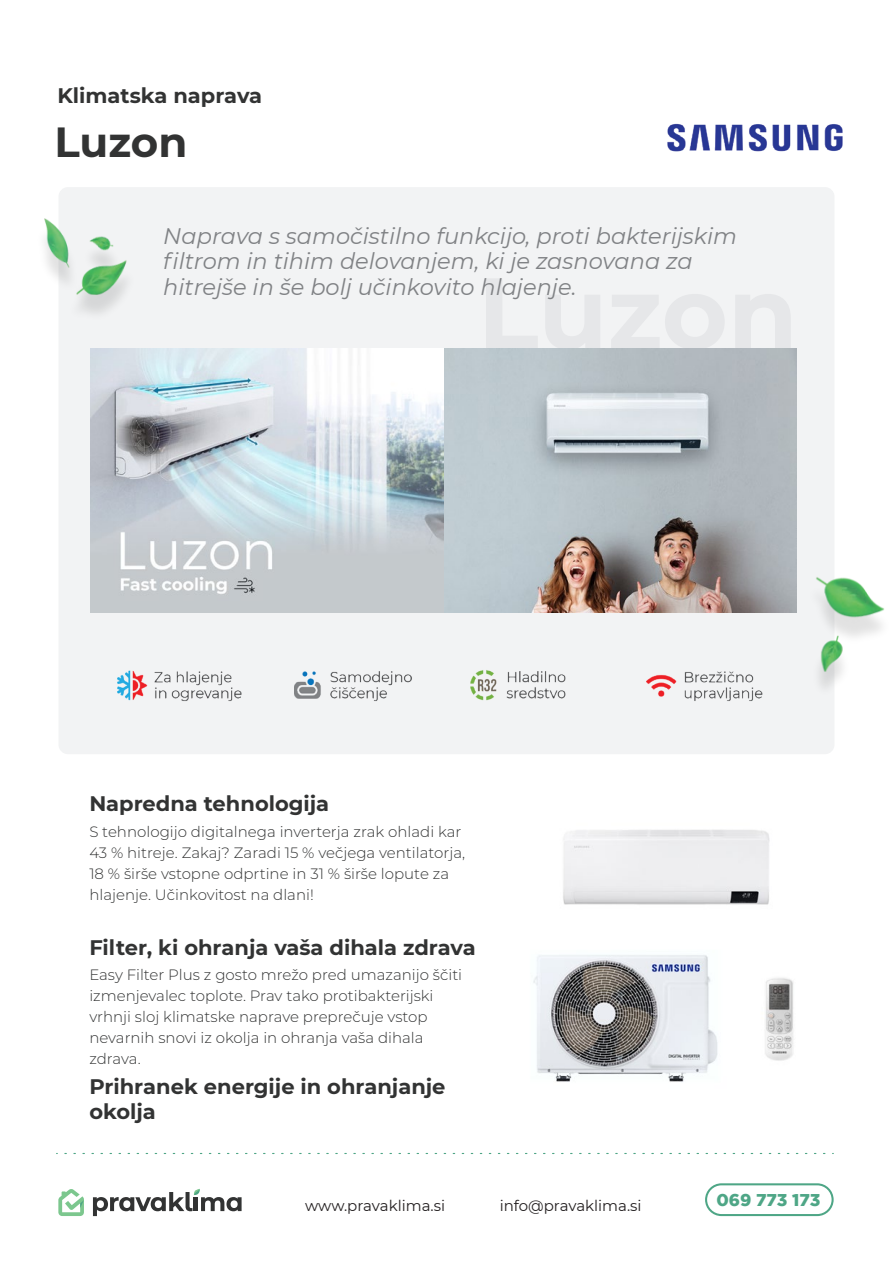
<style>
.page{position:relative;width:893px;height:1263px;background:#fff}
.page>*{position:absolute;margin:0;border:0;box-sizing:border-box;transform-origin:0 0}
.t1{font:700 42px "Montserrat";color:#323333}
.t2{font:italic 22.5px/25.5px "Montserrat";color:#808285}
.t3{font:700 21px/25.2px "Montserrat";color:#323333}
.t4{font:900 17.1px "Gotham";color:#4ea686}
.t5{font:300 15px/21px "Montserrat";color:#323333}
.t6{font:15px "Montserrat";color:#231f20}
</style>
<div class="page">
<div style="left:58px;top:187px;width:776px;height:567px;background:#f2f3f4;border-radius:9px"></div>
<img style="left:533px;top:829px;width:261px;height:253px">
<img style="left:667px;top:123px;width:176px;height:29px">
<svg style="left:58px;top:1189px;width:26px;height:27px"></svg>
<svg style="left:93px;top:1189px;width:149px;height:27px"></svg>
<svg style="left:705px;top:1183px;width:129px;height:33px"></svg>
<img style="left:91px;top:348px;width:705px;height:265px">
<img style="left:118px;top:670px;width:124px;height:31px">
<img style="left:294px;top:671px;width:118px;height:30px">
<img style="left:470px;top:670px;width:96px;height:31px">
<img style="left:647px;top:671px;width:116px;height:30px">
<img style="left:41px;top:218px;width:90px;height:89px">
<img style="left:780px;top:564px;width:106px;height:114px">
<svg style="left:65px;top:1153px;width:769px;height:1px"></svg>
<h3 class="t3" style="left:57px;top:82px;width:206px">Klimatska naprava</h3>
<h1 class="t1" style="left:54px;top:112px;width:135px">Luzon</h1>
<h2 class="t2" style="left:163px;top:222px;width:575px">Naprava s samočistilno funkcijo, proti bakterijskim filtrom in tihim delovanjem, ki je zasnovana za hitrejše in še bolj učinkovito hlajenje.</h2>
<h3 class="t3" style="left:89px;top:790px;width:241px">Napredna tehnologija</h3>
<p class="t5" style="left:89px;top:820px;width:377px">S tehnologijo digitalnega inverterja zrak ohladi kar 43 % hitreje. Zakaj? Zaradi 15 % večjega ventilatorja, 18 % širše vstopne odprtine in 31 % širše lopute za hlajenje. Učinkovitost na dlani!</p>
<h3 class="t3" style="left:89px;top:934px;width:388px">Filter, ki ohranja vaša dihala zdrava</h3>
<p class="t5" style="left:89px;top:964px;width:374px">Easy Filter Plus z gosto mrežo pred umazanijo ščiti izmenjevalec toplote. Prav tako protibakterijski vrhnji sloj klimatske naprave preprečuje vstop nevarnih snovi iz okolja in ohranja vaša dihala zdrava.</p>
<h3 class="t3" style="left:89px;top:1073px;width:358px">Prihranek energije in ohranjanje okolja</h3>
<p class="t6" style="left:305px;top:1196px;width:141px">www.pravaklima.si</p>
<p class="t6" style="left:500px;top:1196px;width:143px">info@pravaklima.si</p>
<p class="t4" style="left:716px;top:1190px;width:106px">069 773 173</p>
</div>
